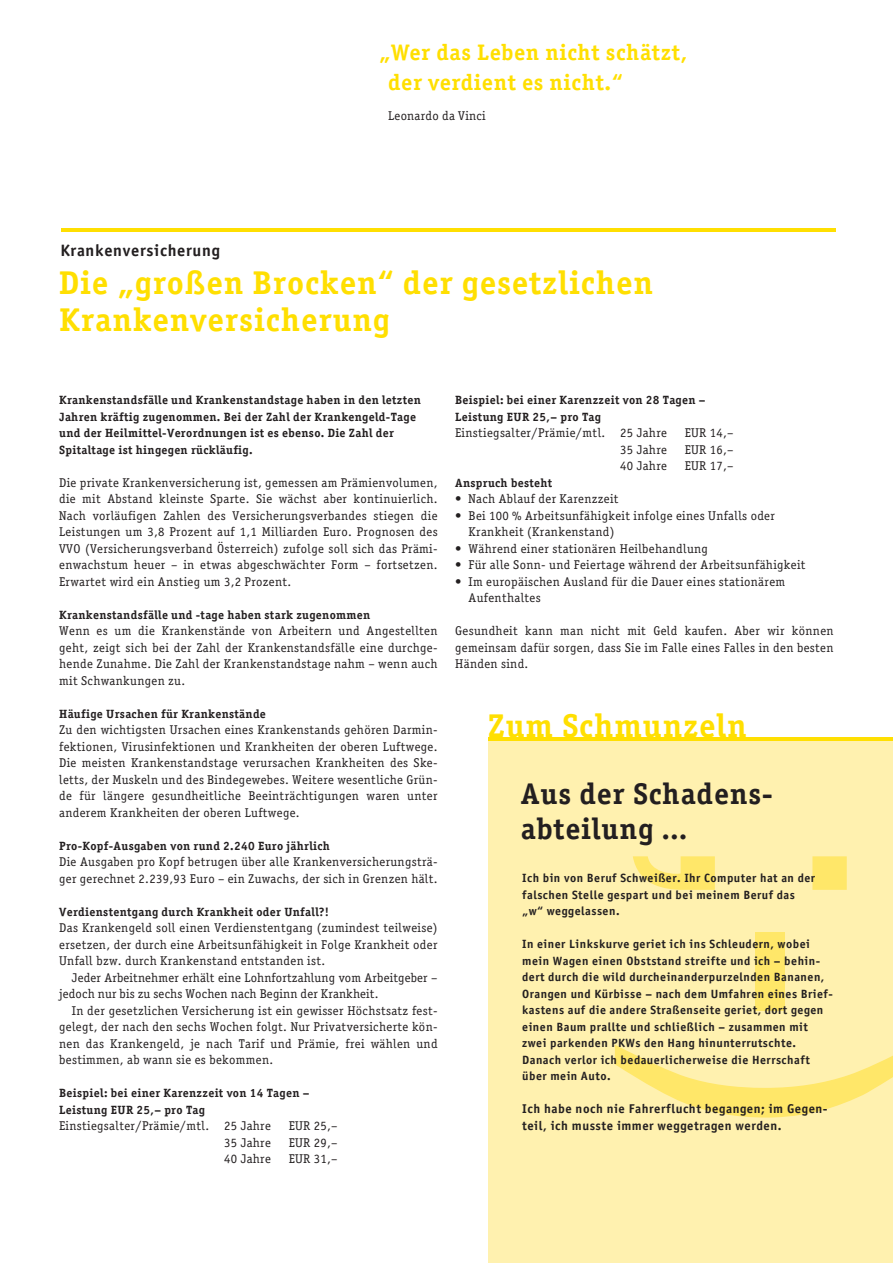
<style>
.page{position:relative;width:893px;height:1263px;background:#fff}
.page>*{position:absolute;margin:0;border:0;box-sizing:border-box;transform-origin:0 0}
.Headline{font:321.9px "Helvetica";color:#ffe769}
.Headline-2{font:700 33px/37.5px "Officina Serif";letter-spacing:.025em;color:#ffdf01}
.Headline-3{font:700 30px "Officina Serif";letter-spacing:.025em;color:#231f20}
.t1{font:700 22.5px/30px "Officina Serif";letter-spacing:.025em;color:#ffdf01}
.Headline_11{font:700 16.5px "Officina Sans";letter-spacing:.04em;color:#231f20}
.Grundschrift{font:12.75px/16.5px "Officina Serif";letter-spacing:.025em;color:#231f20;text-align:justify}
.Headline_11-2{font:700 12.75px/16.5px "Officina Sans";letter-spacing:.04em;color:#231f20}
.Headline_11-3{font:700 12px/16.5px "Officina Sans";letter-spacing:.04em;color:#231f20}
.Grundschrift-2{font:700 12px/16.5px "Officina Serif";letter-spacing:.025em;color:#231f20}
.Vorspann{font:700 12px/16.5px "Officina Serif";letter-spacing:.025em;color:#231f20}
.s1{font-size:27px}
</style>
<div class="page">
<div style="left:488px;top:739px;width:405px;height:524px;background:#fff1af"></div>
<hr style="left:489px;top:737px;width:404px;height:4px;background:#ffdf01">
<hr style="left:61px;top:228px;width:775px;height:4px;background:#ffdf01">
<hr style="left:0;top:680px;width:1px;height:583px;background:#fff1af">
<p class="t1" style="left:388px;top:37px;width:301px;text-indent:-9px">„Wer das Leben nicht schätzt, der verdient es nicht.“</p>
<p class="Grundschrift" style="left:388px;top:108px;width:99px">Leonardo da Vinci</p>
<p class="Headline_11" style="left:60px;top:240px;width:161px">Krankenversicherung</p>
<p class="Headline-2" style="left:59px;top:263px;width:595px">Die „großen Brocken“ der gesetzlichen<br>Krankenversicherung</p>
<p class="Vorspann" style="left:59px;top:392px;width:363px">Krankenstandsfälle und Krankenstandstage haben in den letzten<br>Jahren kräftig zugenommen. Bei der Zahl der Krankengeld-Tage und der Heilmittel-Verordnungen ist es ebenso. Die Zahl der</p>
<p class="Vorspann" style="left:59px;top:441px;width:195px">Spitaltage ist hingegen rückläufig.</p>
<p class="Grundschrift" style="left:59px;top:474px;width:380px">Die private Krankenversicherung ist, gemessen am Prämienvolumen, die mit Abstand kleinste Sparte. Sie wächst aber kontinuierlich.<br>Nach vorläufigen Zahlen des Versicherungsverbandes stiegen die Leistungen um 3,8 Prozent auf 1,1 Milliarden Euro. Prognosen des VVO (Versicherungsverband Österreich) zufolge soll sich das Prämi&shy;enwachstum heuer – in etwas abgeschwächter Form – fortsetzen.<br>Erwartet wird ein Anstieg um 3,2 Prozent.</p>
<p class="Grundschrift-2" style="left:59px;top:606px;width:313px">Krankenstandsfälle und -tage haben stark zugenommen</p>
<p class="Grundschrift" style="left:59px;top:623px;width:380px">Wenn es um die Krankenstände von Arbeitern und Angestellten geht, zeigt sich bei der Zahl der Krankenstandsfälle eine durchge&shy;hende Zunahme. Die Zahl der Krankenstandstage nahm – wenn auch mit Schwankungen zu.</p>
<p class="Grundschrift-2" style="left:59px;top:705px;width:208px">Häufige Ursachen für Krankenstände</p>
<p class="Grundschrift" style="left:59px;top:722px;width:380px">Zu den wichtigsten Ursachen eines Krankenstands gehören Darmin&shy;fektionen, Virusinfektionen und Krankheiten der oberen Luftwege.<br>Die meisten Krankenstandstage verursachen Krankheiten des Ske&shy;letts, der Muskeln und des Bindegewebes. Weitere wesentliche Grün&shy;de für längere gesundheitliche Beeinträchtigungen waren unter anderem Krankheiten der oberen Luftwege.</p>
<p class="Grundschrift-2" style="left:59px;top:837px;width:272px">Pro-Kopf-Ausgaben von rund 2.240 Euro jährlich</p>
<p class="Grundschrift" style="left:59px;top:854px;width:380px">Die Ausgaben pro Kopf betrugen über alle Krankenversicherungsträ&shy;ger gerechnet 2.239,93 Euro – ein Zuwachs, der sich in Grenzen hält.</p>
<p class="Grundschrift-2" style="left:59px;top:903px;width:271px">Verdienstentgang durch Krankheit oder Unfall?!</p>
<p class="Grundschrift" style="left:59px;top:920px;width:380px">Das Krankengeld soll einen Verdienstentgang (zumindest teilweise) ersetzen, der durch eine Arbeitsunfähigkeit in Folge Krankheit oder Unfall bzw. durch Krankenstand entstanden ist.</p>
<p class="Grundschrift" style="left:59px;top:969px;width:380px;text-indent:13px">Jeder Arbeitnehmer erhält eine Lohnfortzahlung vom Arbeitgeber – jedoch nur bis zu sechs Wochen nach Beginn der Krankheit.</p>
<p class="Grundschrift" style="left:59px;top:1002px;width:380px;text-indent:13px">In der gesetzlichen Versicherung ist ein gewisser Höchstsatz fest&shy;gelegt, der nach den sechs Wochen folgt. Nur Privatversicherte kön&shy;nen das Krankengeld, je nach Tarif und Prämie, frei wählen und bestimmen, ab wann sie es bekommen.</p>
<p class="Grundschrift-2" style="left:59px;top:1085px;width:252px">Beispiel: bei einer Karenzzeit von 14 Tagen –<br>Leistung EUR 25,– pro Tag</p>
<p class="Grundschrift" style="left:59px;top:1118px;width:213px">Einstiegsalter/Prämie/mtl. 25 Jahre</p>
<p class="Grundschrift" style="left:289px;top:1118px;width:50px">EUR 25,–</p>
<p class="Grundschrift" style="left:224px;top:1134px;width:48px">35 Jahre</p>
<p class="Grundschrift" style="left:289px;top:1134px;width:50px">EUR 29,–</p>
<p class="Grundschrift" style="left:224px;top:1151px;width:48px">40 Jahre</p>
<p class="Grundschrift" style="left:289px;top:1151px;width:50px">EUR 31,–</p>
<p class="Grundschrift-2" style="left:455px;top:392px;width:252px">Beispiel: bei einer Karenzzeit von 28 Tagen –<br>Leistung EUR 25,– pro Tag</p>
<p class="Grundschrift" style="left:455px;top:425px;width:213px">Einstiegsalter/Prämie/mtl. 25 Jahre</p>
<p class="Grundschrift" style="left:685px;top:425px;width:50px">EUR 14,–</p>
<p class="Grundschrift" style="left:620px;top:441px;width:48px">35 Jahre</p>
<p class="Grundschrift" style="left:685px;top:441px;width:50px">EUR 16,–</p>
<p class="Grundschrift" style="left:620px;top:458px;width:48px">40 Jahre</p>
<p class="Grundschrift" style="left:685px;top:458px;width:50px">EUR 17,–</p>
<p class="Grundschrift-2" style="left:455px;top:474px;width:99px">Anspruch besteht</p>
<p class="Grundschrift" style="left:455px;top:491px;width:165px">• Nach Ablauf der Karenzzeit</p>
<p class="Grundschrift" style="left:469px;top:507px;width:308px;text-indent:-13px">• Bei 100 % Arbeitsunfähigkeit infolge eines Unfalls oder<br>Krankheit (Krankenstand)</p>
<p class="Grundschrift" style="left:455px;top:540px;width:254px">• Während einer stationären Heilbehandlung</p>
<p class="Grundschrift" style="left:455px;top:557px;width:352px">• Für alle Sonn- und Feiertage während der Arbeitsunfähigkeit</p>
<p class="Grundschrift" style="left:469px;top:573px;width:318px;text-indent:-13px">• Im europäischen Ausland für die Dauer eines stationärem<br>Aufenthaltes</p>
<p class="Grundschrift" style="left:455px;top:623px;width:380px">Gesundheit kann man nicht mit Geld kaufen. Aber wir können gemeinsam dafür sorgen, dass Sie im Falle eines Falles in den besten Händen sind.</p>
<p class="Headline-2" style="left:488px;top:707px;width:260px">Zum Schmunzeln</p>
<p class="Headline-3" style="left:521px;top:775px;width:247px">Aus der Schadens--</p>
<p class="Headline-3" style="left:521px;top:810px;width:168px">abteilung <span class="s1">...</span></p>
<p class="Headline_11-3" style="left:522px;top:870px;width:294px">Ich bin von Beruf Schweißer. Ihr Computer hat an der falschen Stelle gespart und bei meinem Beruf das „w“ weggelassen.</p>
<p class="Headline_11-3" style="left:522px;top:936px;width:312px">In einer Linkskurve geriet ich ins Schleudern, wobei mein Wagen einen Obststand streifte und ich – behin&shy;dert durch die wild durcheinanderpurzelnden Bananen, Orangen und Kürbisse – nach dem Umfahren eines Brief&shy;kastens auf die andere Straßenseite geriet, dort gegen einen Baum prallte und schließlich – zusammen mit zwei parkenden PKWs den Hang hinunterrutschte.<br>Danach verlor ich bedauerlicherweise die Herrschaft über mein Auto.</p>
<p class="Headline_11-2" style="left:522px;top:1101px;width:307px">Ich habe noch nie Fahrerflucht begangen; im Gegen&shy;teil, ich musste immer weggetragen werden.</p>
<p class="Headline" style="left:1042px;top:821px;width:321px;rotate:90deg">;-)</p>
</div>
